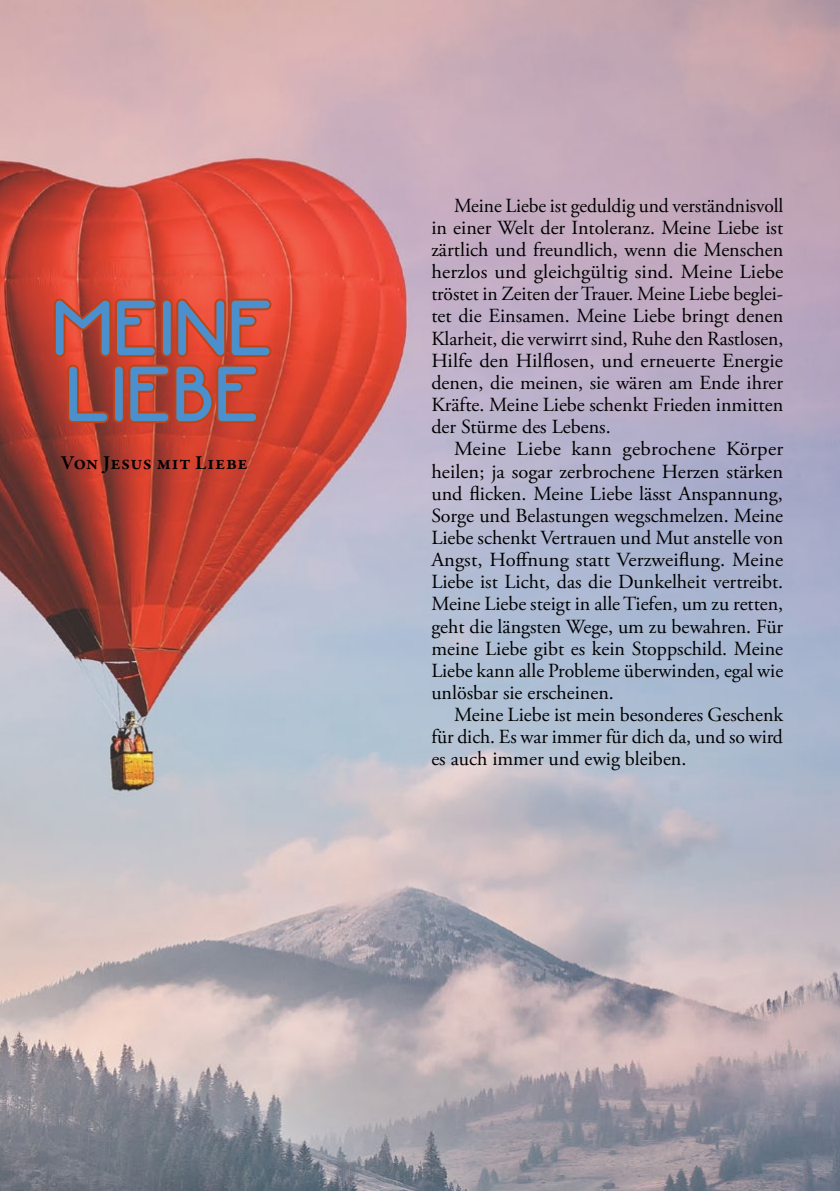
<style>
.page{position:relative;width:840px;height:1191px;background:#fff}
.page>*{position:absolute;margin:0;border:0;box-sizing:border-box;transform-origin:0 0}
.t1{font:78px/66px "Neon 80 s";color:#4b8fcc}
.t2{font:20px/22.2px "Adobe Garamond Pro";color:#000;text-align:justify}
.t3{font:600 20px "Garamond Premr Pro";letter-spacing:.02em;color:#000}
</style>
<div class="page">
<img style="left:0;top:0;width:839px;height:1191px">
<svg style="left:50px;top:293px;width:224px;height:133px;background:#c84329"></svg>
<h1 class="t1" style="left:52px;top:295px;width:222px">MEINE<br>LIEBE</h1>
<p class="t3" style="left:61px;top:450px;width:188px">Von Jesus mit Liebe</p>
<p class="t2" style="left:431px;top:195px;width:353px;text-indent:23px">Meine Liebe ist geduldig und verständnisvoll in einer Welt der Intoleranz. Meine Liebe ist zärtlich und freundlich, wenn die Menschen herzlos und gleichgültig sind. Meine Liebe tröstet in Zeiten der Trauer. Meine Liebe beglei&shy;tet die Einsamen. Meine Liebe bringt denen Klarheit, die verwirrt sind, Ruhe den Rastlosen, Hilfe den Hilflosen, und erneuerte Energie denen, die meinen, sie wären am Ende ihrer Kräfte. Meine Liebe schenkt Frieden inmitten der Stürme des Lebens.</p>
<p class="t2" style="left:431px;top:438px;width:353px;text-indent:23px">Meine Liebe kann gebrochene Körper heilen; ja sogar zerbrochene Herzen stärken und flicken. Meine Liebe lässt Anspannung, Sorge und Belastungen wegschmelzen. Meine Liebe schenkt Vertrauen und Mut anstelle von Angst, Hoffnung statt Verzweiflung. Meine Liebe ist Licht, das die Dunkelheit vertreibt.<br>Meine Liebe steigt in alle Tiefen, um zu retten, geht die längsten Wege, um zu bewahren. Für meine Liebe gibt es kein Stoppschild. Meine Liebe kann alle Probleme überwinden, egal wie unlösbar sie erscheinen.</p>
<p class="t2" style="left:431px;top:704px;width:353px;text-indent:23px">Meine Liebe ist mein besonderes Geschenk für dich. Es war immer für dich da, und so wird es auch immer und ewig bleiben.</p>
</div>
